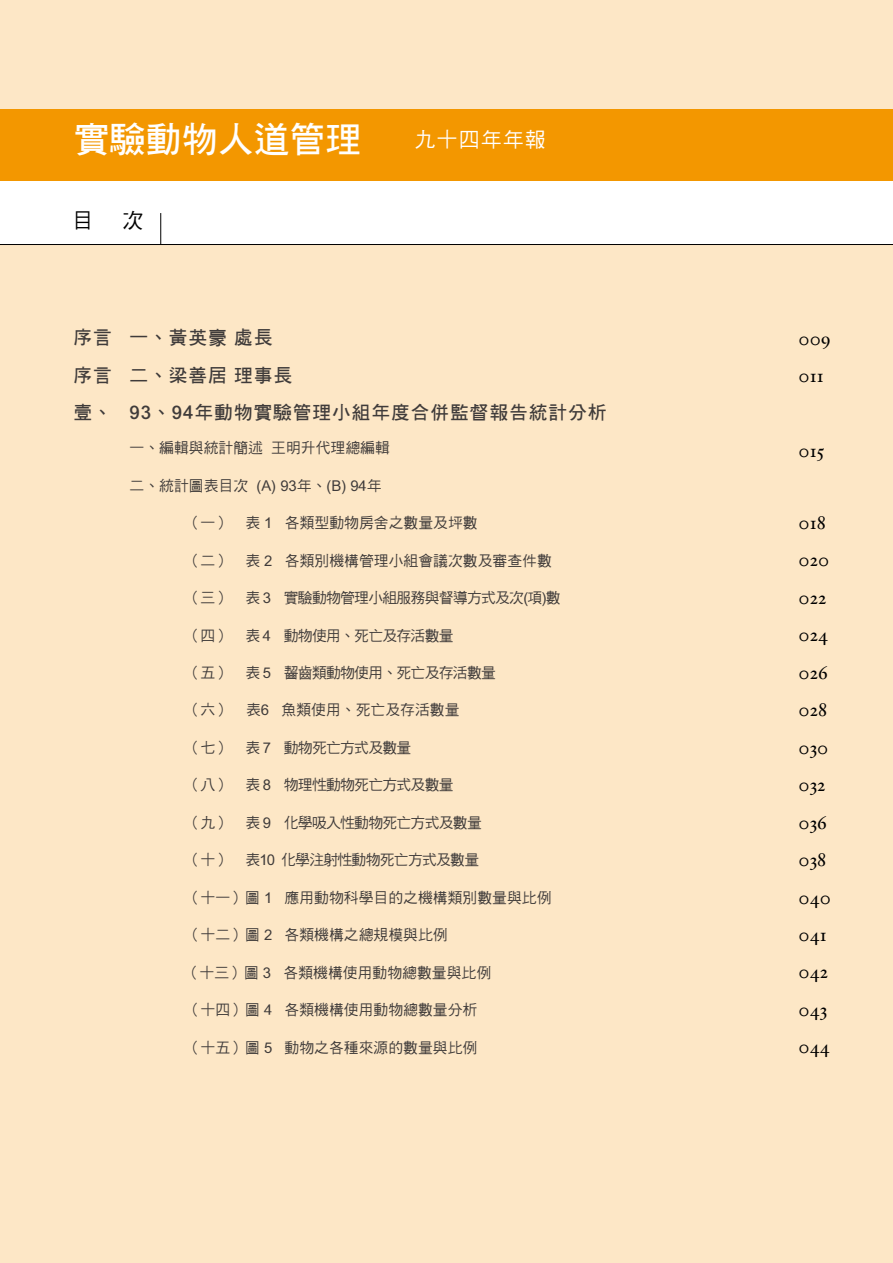
<style>
.page{position:relative;width:893px;height:1263px;background:#fff}
.page>*{position:absolute;margin:0;border:0;box-sizing:border-box;transform-origin:0 0}
.t1{font:36px "DF Hei Bd HK BF";color:#fff}
.t2{font:21px "DF Hei Md HK BF";letter-spacing:.05em;color:#fff}
.t3{font:21px "DF Hei Md HK BF";color:#000}
.t4{font:18.75px/37.5px "Hoefler Text";color:#000}
.t5{font:18.75px/37.5px "DF Hei Bd HK BF";letter-spacing:.05em;color:#3f3b3a}
.t6{font:14.85px "DF Hei Md HK BF";color:#3f3b3a}
.t7{font:14.85px "DF Hei Md HK BF";letter-spacing:-.05em;color:#3f3b3a}
</style>
<div class="page">
<div style="left:0;top:244px;width:893px;height:1019px;background:#fde7c6"></div>
<div style="left:0;top:0;width:893px;height:119px;background:#fde7c6"></div>
<div style="left:0;top:109px;width:893px;height:72px;background:#f39700"></div>
<hr style="left:160px;top:213px;width:1px;height:32px;background:#000">
<h1 class="t1" style="left:73px;top:121px;width:289px">實驗動物人道管理</h1>
<h2 class="t2" style="left:415px;top:129px;width:133px">九十四年年報</h2>
<h2 class="t3" style="left:72px;top:210px;width:22px">目</h2>
<h2 class="t3" style="left:122px;top:210px;width:22px">次</h2>
<p class="t5" style="left:73px;top:319px;width:535px">序言 一、黃英豪 處長<br>序言 二、梁善居 理事長<br>壹、 93、94年動物實驗管理小組年度合併監督報告統計分析</p>
<p class="t6" style="left:130px;top:440px;width:262px">一、編輯與統計簡述 王明升代理總編輯</p>
<p class="t6" style="left:130px;top:478px;width:254px">二、統計圖表目次 (A) 93年、(B) 94年</p>
<p class="t6" style="left:186px;top:515px;width:293px">（一） 表 1 各類型動物房舍之數量及坪數</p>
<p class="t6" style="left:186px;top:553px;width:368px">（二） 表 2 各類別機構管理小組會議次數及審查件數</p>
<p class="t7" style="left:186px;top:590px;width:376px">（三） 表 3 實驗動物管理小組服務與督導方式及次(項)數</p>
<p class="t7" style="left:186px;top:628px;width:269px">（四） 表 4 動物使用、死亡及存活數量</p>
<p class="t7" style="left:186px;top:665px;width:312px">（五） 表 5 齧齒類動物使用、死亡及存活數量</p>
<p class="t6" style="left:186px;top:703px;width:275px">（六） 表6 魚類使用、死亡及存活數量</p>
<p class="t7" style="left:186px;top:740px;width:227px">（七） 表 7 動物死亡方式及數量</p>
<p class="t7" style="left:186px;top:778px;width:269px">（八） 表 8 物理性動物死亡方式及數量</p>
<p class="t7" style="left:186px;top:815px;width:298px">（九） 表 9 化學吸入性動物死亡方式及數量</p>
<p class="t7" style="left:186px;top:852px;width:295px">（十） 表10 化學注射性動物死亡方式及數量</p>
<p class="t6" style="left:186px;top:890px;width:367px">（十一）圖 1 應用動物科學目的之機構類別數量與比例</p>
<p class="t6" style="left:186px;top:927px;width:264px">（十二）圖 2 各類機構之總規模與比例</p>
<p class="t6" style="left:185px;top:965px;width:308px">（十三）圖 3 各類機構使用動物總數量與比例</p>
<p class="t6" style="left:186px;top:1002px;width:293px">（十四）圖 4 各類機構使用動物總數量分析</p>
<p class="t6" style="left:186px;top:1040px;width:293px">（十五）圖 5 動物之各種來源的數量與比例</p>
<p class="t4" style="left:798px;top:319px;width:34px">009<br>011</p>
<p class="t4" style="left:798px;top:432px;width:27px">015</p>
<p class="t4" style="left:798px;top:504px;width:34px">018<br>020<br>022<br>024<br>026<br>028<br>030<br>032<br>036<br>038<br>040<br>041<br>042<br>043<br>044</p>
</div>
